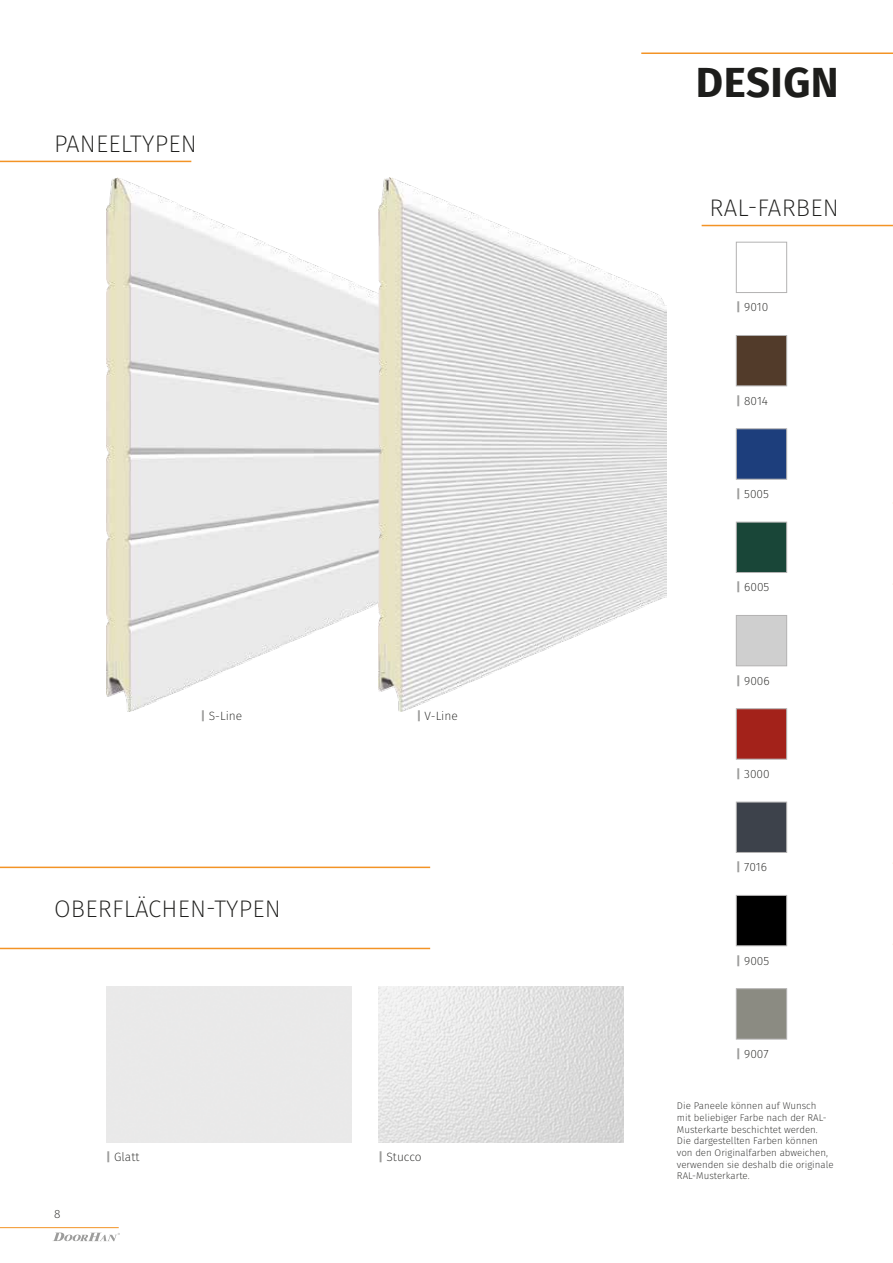
<style>
.page{position:relative;width:893px;height:1263px;background:#fff}
.page>*{position:absolute;margin:0;border:0;box-sizing:border-box;transform-origin:0 0}
.t1{font:700 42px "Fira Sans";letter-spacing:.01em;color:#1d1d1b}
.t2{font:200 24px "Fira Sans";letter-spacing:.01em;color:#1d1d1b}
.t3{font:200 12px "Fira Sans";color:#1d1d1b}
.t4{font:200 9.75px/11.7px "Fira Sans";color:#1d1d1b}
.s1{font-weight:700;color:#9d9d9c}
</style>
<div class="page">
<svg style="left:53px;top:1232px;width:67px;height:9px"></svg>
<hr style="left:0;top:1227px;width:119px;height:1px;background:#f39325">
<hr style="left:0;top:161px;width:191px;height:1px;background:#f39325">
<hr style="left:702px;top:225px;width:191px;height:1px;background:#f39325">
<hr style="left:0;top:948px;width:430px;height:1px;background:#f39325">
<hr style="left:0;top:867px;width:430px;height:1px;background:#f39325">
<img style="left:106px;top:178px;width:273px;height:534px">
<img style="left:379px;top:178px;width:288px;height:534px">
<img style="left:379px;top:986px;width:245px;height:157px">
<div style="left:736px;top:242px;width:51px;height:51px;background:#fff;border:1px solid #b3b2b2"></div>
<div style="left:736px;top:335px;width:51px;height:51px;background:#523b2a;border:1px solid #b3b2b2"></div>
<div style="left:736px;top:428px;width:51px;height:51px;background:#1d3e7c;border:1px solid #b3b2b2"></div>
<div style="left:736px;top:522px;width:51px;height:51px;background:#194638;border:1px solid #b3b2b2"></div>
<div style="left:736px;top:615px;width:51px;height:51px;background:#cfcfcf;border:1px solid #b3b2b2"></div>
<div style="left:736px;top:708px;width:51px;height:51px;background:#a3221a;border:1px solid #b3b2b2"></div>
<div style="left:736px;top:802px;width:51px;height:51px;background:#3d424b;border:1px solid #b3b2b2"></div>
<div style="left:736px;top:895px;width:51px;height:51px;background:#000;border:1px solid #b3b2b2"></div>
<div style="left:736px;top:988px;width:51px;height:51px;background:#8b8b82;border:1px solid #b3b2b2"></div>
<hr style="left:641px;top:53px;width:252px;height:1px;background:#f39325">
<h2 class="t2" style="left:54px;top:127px;width:144px">PANEELTYPEN</h2>
<p class="t3" style="left:201px;top:707px;width:43px"><span class="s1">|</span> S-Line</p>
<p class="t3" style="left:417px;top:707px;width:43px"><span class="s1">|</span> V-Line</p>
<h2 class="t2" style="left:54px;top:891px;width:228px">OBERFLÄCHEN-TYPEN</h2>
<p class="t3" style="left:54px;top:1206px;width:8px">8</p>
<p class="t3" style="left:106px;top:1148px;width:35px"><span class="s1">|</span> Glatt</p>
<p class="t3" style="left:379px;top:1148px;width:45px"><span class="s1">|</span> Stucco</p>
<h1 class="t1" style="left:696px;top:53px;width:144px">DESIGN</h1>
<h2 class="t2" style="left:709px;top:191px;width:131px">RAL-FARBEN</h2>
<p class="t3" style="left:736px;top:299px;width:33px"><span class="s1">|</span> 9010</p>
<p class="t3" style="left:736px;top:392px;width:33px"><span class="s1">|</span> 8014</p>
<p class="t3" style="left:736px;top:485px;width:34px"><span class="s1">|</span> 5005</p>
<p class="t3" style="left:736px;top:579px;width:35px"><span class="s1">|</span> 6005</p>
<p class="t3" style="left:736px;top:672px;width:35px"><span class="s1">|</span> 9006</p>
<p class="t3" style="left:736px;top:765px;width:35px"><span class="s1">|</span> 3000</p>
<p class="t3" style="left:736px;top:859px;width:32px"><span class="s1">|</span> 7016</p>
<p class="t3" style="left:736px;top:952px;width:35px"><span class="s1">|</span> 9005</p>
<p class="t3" style="left:736px;top:1045px;width:34px"><span class="s1">|</span> 9007</p>
<p class="t4" style="left:677px;top:1100px;width:158px">Die Paneele können auf Wunsch<br>mit beliebiger Farbe nach der RAL-<br>Musterkarte beschichtet werden.<br>Die dargestellten Farben können von den Originalfarben abweichen, verwenden sie deshalb die originale<br>RAL-Musterkarte.</p>
</div>
